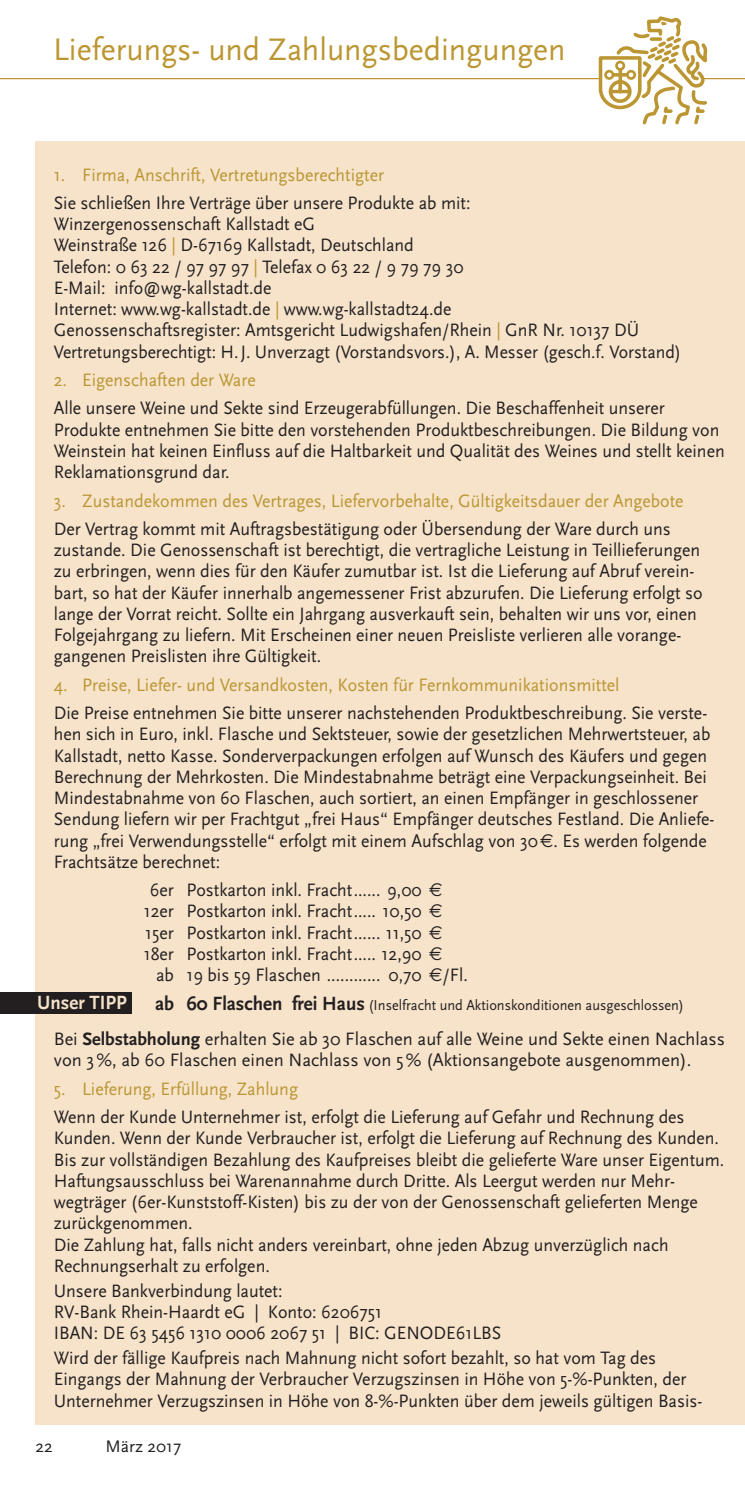
<style>
.page{position:relative;width:745px;height:1489px;background:#fff}
.page>*{position:absolute;margin:0;border:0;box-sizing:border-box;transform-origin:0 0}
.t1{font:32.5px "Scala Sans";color:#bb9632}
.t2{font:700 20px "Scala Sans";color:#f6e3ca;scale:.95 1}
.t3{font:18.75px/21.2px "Scala Sans";color:#231f20;scale:.95 1}
.t4{font:18.75px "Scala Sans";color:#bb9632;scale:.95 1}
.t5{font:18.75px/21.2px "Scala Sans";color:#231f20}
.t6{font:17.5px "Scala Sans";color:#231f20}
.t7{font:15px "Scala Sans";color:#231f20;scale:.95 1}
.s1{color:#bb9632}
.s2{font-family:"Euro Sans"}
.s3{font-weight:700;font-size:20px}
.s4{font-weight:700}
</style>
<div class="page">
<div style="left:35px;top:142px;width:709px;height:1282px;background:#f6e3ca"></div>
<hr style="left:0;top:78px;width:601px;height:1px;background:#bb9632">
<hr style="left:701px;top:78px;width:43px;height:1px;background:#bb9632">
<svg style="left:596px;top:16px;width:113px;height:126px"></svg>
<div style="left:0;top:991px;width:132px;height:22px;background:#231f20"></div>
<h1 class="t1" style="left:53px;top:31px;width:513px">Lieferungs- und Zahlungsbedingungen</h1>
<p class="t4" style="left:54px;top:164px;width:349px">1. Firma, Anschrift, Vertretungsberechtigter</p>
<p class="t3" style="left:54px;top:192px;width:661px">Sie schließen Ihre Verträge über unsere Produkte ab mit:<br>Winzergenossenschaft Kallstadt eG<br>Weinstraße 126 <span class="s1">|</span> D-67169 Kallstadt, Deutschland<br>Telefon: 0 63 22 / 97 97 97 <span class="s1">|</span> Telefax 0 63 22 / 9 79 79 30<br>E-Mail: info@wg-kallstadt.de<br>Internet: www.wg-kallstadt.de <span class="s1">|</span> www.wg-kallstadt24.de<br>Genossenschaftsregister: Amtsgericht Ludwigshafen/Rhein <span class="s1">|</span> GnR Nr. 10137 DÜ Vertretungsberechtigt: H.J. Unverzagt (Vorstandsvors.), A. Messer (gesch.f. Vorstand)</p>
<p class="t4" style="left:54px;top:370px;width:214px">2. Eigenschaften der Ware</p>
<p class="t3" style="left:54px;top:398px;width:707px">Alle unsere Weine und Sekte sind Erzeugerabfüllungen. Die Beschaffenheit unserer Produkte entnehmen Sie bitte den vorstehenden Produktbeschreibungen. Die Bildung von Weinstein hat keinen Einfluss auf die Haltbarkeit und Qualität des Weines und stellt keinen Reklamationsgrund dar.</p>
<p class="t4" style="left:54px;top:490px;width:664px">3. Zustandekommen des Vertrages, Liefervorbehalte, Gültigkeitsdauer der Angebote</p>
<p class="t3" style="left:54px;top:518px;width:684px">Der Vertrag kommt mit Auftragsbestätigung oder Übersendung der Ware durch uns zustande. Die Genossenschaft ist berechtigt, die vertragliche Leistung in Teillieferungen zu erbringen, wenn dies für den Käufer zumutbar ist. Ist die Lieferung auf Abruf verein&shy;bart, so hat der Käufer innerhalb angemessener Frist abzurufen. Die Lieferung erfolgt so lange der Vorrat reicht. Sollte ein Jahrgang ausverkauft sein, behalten wir uns vor, einen Folgejahrgang zu liefern. Mit Erscheinen einer neuen Preisliste verlieren alle vorange&shy;gangenen Preislisten ihre Gültigkeit.</p>
<p class="t4" style="left:54px;top:674px;width:596px">4. Preise, Liefer- und Versandkosten, Kosten für Fernkommunikationsmittel</p>
<p class="t3" style="left:54px;top:702px;width:696px">Die Preise entnehmen Sie bitte unserer nachstehenden Produktbeschreibung. Sie verste&shy;hen sich in Euro, inkl. Flasche und Sektsteuer, sowie der gesetzlichen Mehrwertsteuer, ab Kallstadt, netto Kasse. Sonderverpackungen erfolgen auf Wunsch des Käufers und gegen Berechnung der Mehrkosten. Die Mindestabnahme beträgt eine Verpackungseinheit. Bei Mindestabnahme von 60 Flaschen, auch sortiert, an einen Empfänger in geschlossener Sendung liefern wir per Frachtgut „frei Haus“ Empfänger deutsches Festland. Die Anliefe&shy;rung „frei Verwendungsstelle“ erfolgt mit einem Aufschlag von 30<span class="s2">E</span>. Es werden folgende Frachtsätze berechnet:</p>
<p class="t3" style="left:150px;top:879px;width:309px">6er Postkarton inkl. Fracht...... 9,00 <span class="s2">E</span></p>
<p class="t3" style="left:144px;top:901px;width:316px">12er Postkarton inkl. Fracht..... 10,50 <span class="s2">E</span></p>
<p class="t3" style="left:145px;top:922px;width:314px">15er Postkarton inkl. Fracht...... 11,50 <span class="s2">E</span></p>
<p class="t3" style="left:144px;top:943px;width:316px">18er Postkarton inkl. Fracht..... 12,90 <span class="s2">E</span></p>
<p class="t3" style="left:156px;top:964px;width:329px">ab 19 bis 59 Flaschen ............ 0,70 <span class="s2">E</span>/Fl.</p>
<p class="t7" style="left:155px;top:996px;width:558px"><span class="s3">ab 60 Flaschen frei Haus</span> (Inselfracht und Aktionskonditionen ausgeschlossen)</p>
<p class="t5" style="left:54px;top:1028px;width:672px">Bei <span class="s4">Selbstabholung</span> erhalten Sie ab 30 Flaschen auf alle Weine und Sekte einen Nachlass von 3%, ab 60 Flaschen einen Nachlass von 5% (Aktionsangebote ausgenommen).</p>
<p class="t4" style="left:54px;top:1078px;width:258px">5. Lieferung, Erfüllung, Zahlung</p>
<p class="t3" style="left:54px;top:1106px;width:707px">Wenn der Kunde Unternehmer ist, erfolgt die Lieferung auf Gefahr und Rechnung des Kunden. Wenn der Kunde Verbraucher ist, erfolgt die Lieferung auf Rechnung des Kunden.<br>Bis zur vollständigen Bezahlung des Kaufpreises bleibt die gelieferte Ware unser Eigentum.<br>Haftungsausschluss bei Warenannahme durch Dritte. Als Leergut werden nur Mehr&shy;wegträger (6er-Kunststoff-Kisten) bis zu der von der Genossenschaft gelieferten Menge zurückgenommen.<br>Die Zahlung hat, falls nicht anders vereinbart, ohne jeden Abzug unverzüglich nach Rechnungserhalt zu erfolgen.</p>
<p class="t3" style="left:54px;top:1280px;width:472px">Unsere Bankverbindung lautet:<br>RV-Bank Rhein-Haardt eG | Konto: 6206751<br>IBAN: DE 63 5456 1310 0006 2067 51 | BIC: GENODE61LBS</p>
<p class="t3" style="left:54px;top:1347px;width:683px">Wird der fällige Kaufpreis nach Mahnung nicht sofort bezahlt, so hat vom Tag des<br>Eingangs der Mahnung der Verbraucher Verzugszinsen in Höhe von 5-%-Punkten, der<br>Unternehmer Verzugszinsen in Höhe von 8-%-Punkten über dem jeweils gültigen Basis-</p>
<p class="t2" style="left:37px;top:991px;width:95px">Unser TIPP</p>
<p class="t6" style="left:35px;top:1436px;width:19px">22</p>
<p class="t6" style="left:105px;top:1436px;width:77px">März 2017</p>
</div>
